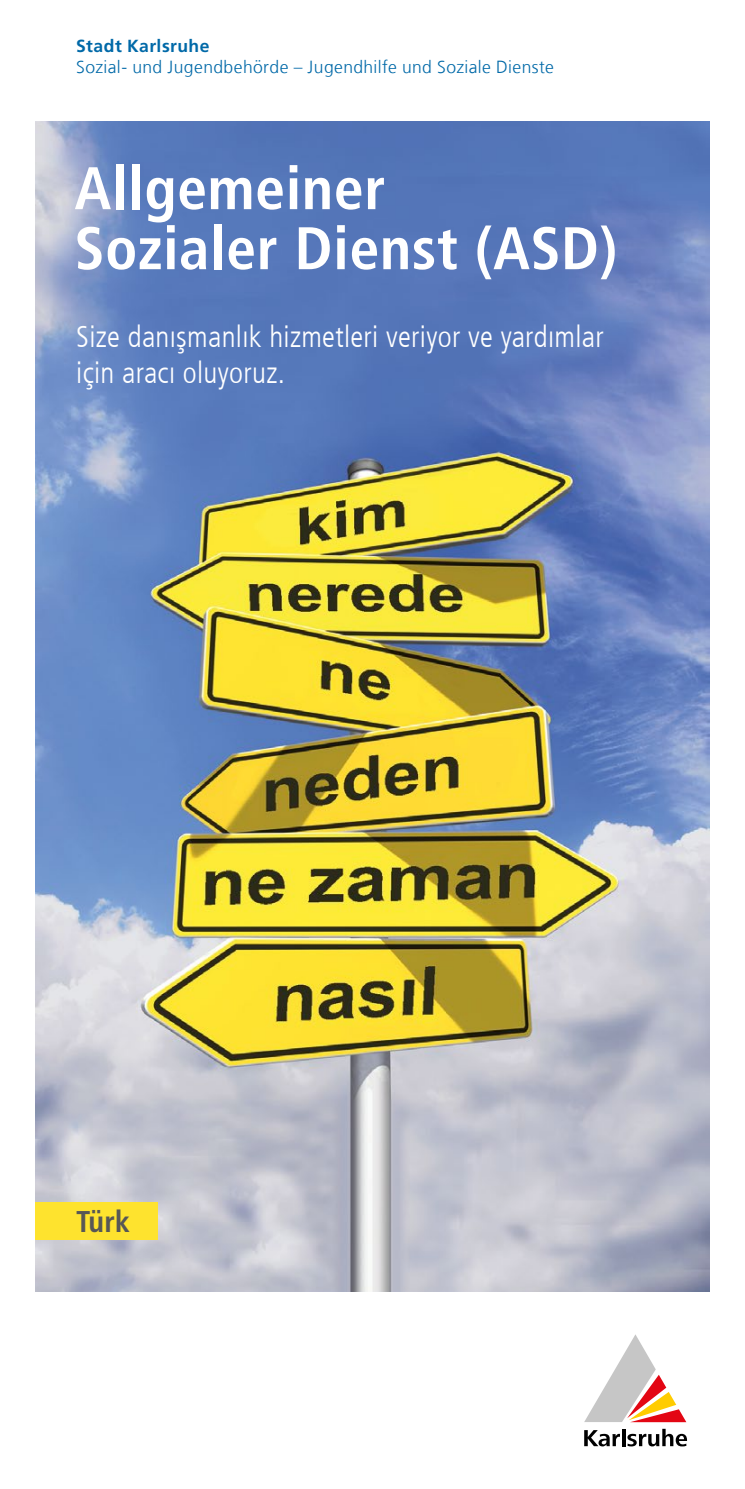
<style>
.page{position:relative;width:745px;height:1489px;background:#fff}
.page>*{position:absolute;margin:0;border:0;box-sizing:border-box;transform-origin:0 0}
.t1{font:700 condensed 60px/60px "Frutiger For Karlsruhe";letter-spacing:.01em;color:#fff}
.t2{font:300 condensed 30px/36px "Frutiger For Karlsruhe";letter-spacing:.01em;color:#fff}
.t3{font:700 condensed 30px "Frutiger For Karlsruhe";color:#575756}
.t4{font:300 17.5px "Frutiger For Karlsruhe";letter-spacing:.02em;color:#0069a8}
.t5{font:700 17.5px "Frutiger For Karlsruhe";letter-spacing:.025em;color:#0069a8}
</style>
<div class="page">
<img style="left:35px;top:122px;width:674px;height:1168px">
<svg style="left:584px;top:1430px;width:35px;height:16px"></svg>
<hr style="left:621px;top:1428px;width:3px;height:17px;background:#000">
<svg style="left:627px;top:1428px;width:59px;height:18px"></svg>
<svg style="left:585px;top:1334px;width:101px;height:87px"></svg>
<div style="left:35px;top:1202px;width:123px;height:37px;background:#fee32e"></div>
<p class="t5" style="left:76px;top:35px;width:135px">Stadt Karlsruhe</p>
<p class="t4" style="left:76px;top:57px;width:479px">Sozial- und Jugendbehörde – Jugendhilfe und Soziale Dienste</p>
<h1 class="t1" style="left:74px;top:158px;width:544px">Allgemeiner<br>Sozialer Dienst (ASD)</h1>
<p class="t2" style="left:76px;top:319px;width:529px">Size danışmanlık hizmetleri veriyor ve yardımlar için aracı oluyoruz.</p>
<p class="t3" style="left:76px;top:1203px;width:55px">Türk</p>
</div>
